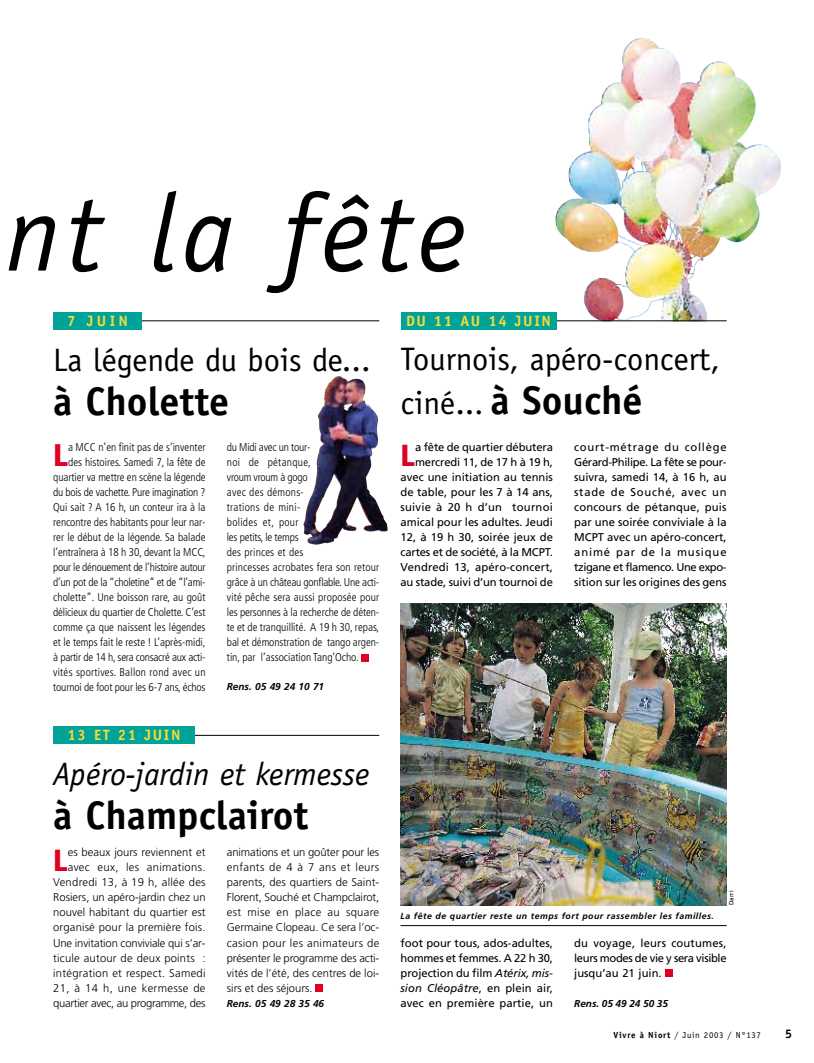
<style>
.page{position:relative;width:814px;height:1063px;background:#fff}
.page>*{position:absolute;margin:0;border:0;box-sizing:border-box;transform-origin:0 0}
.t1{font:italic 110px "Officina Sans";letter-spacing:.05em;color:#000}
.t2{font:700 40px "Officina Sans";color:#000}
.t3{font:32.5px "Officina Sans";color:#000}
.t4{font:italic 32.5px "Officina Sans";color:#000}
.t5{font:900 condensed 31.25px "Frutiger";color:#df0023}
.t6{font:900 condensed 30.5px "Frutiger";color:#df0023}
.t7{font:700 15px "Officina Sans";letter-spacing:.11em;color:#f8da39}
.t8{font:700 12.5px "Officina Sans";color:#000}
.t9{font:300 condensed 11.25px/15px "Frutiger";letter-spacing:-.005em;color:#000;text-align:right}
.t10{font:11.25px/15px "Frutiger";letter-spacing:-.005em;color:#000;text-align:justify}
.t11{font:300 11.25px/15px "Frutiger";letter-spacing:.005em;color:#000;text-align:right}
.t12{font:italic 700 10px "Frutiger";color:#000}
.t13{font:italic 700 8.75px "Frutiger";letter-spacing:.055em;color:#000}
.t14{font:8.75px "Officina Sans";letter-spacing:.075em;color:#000}
.t15{font:6.25px "Frutiger";color:#000}
.s1{font-weight:400;font-size:32.5px}
.s2{font-weight:400;font-size:30px}
.s3{font-style:italic}
.s4{font-weight:700}
</style>
<div class="page">
<img style="left:555px;top:38px;width:226px;height:283px">
<div style="left:316px;top:984px;width:7px;height:7px;background:#df0023"></div>
<div style="left:361px;top:654px;width:7px;height:7px;background:#df0023"></div>
<hr style="left:125px;top:735px;width:254px;height:1px;background:#000">
<div style="left:53px;top:726px;width:142px;height:18px;background:#00a398"></div>
<div style="left:665px;top:969px;width:7px;height:7px;background:#df0023"></div>
<hr style="left:473px;top:320px;width:253px;height:1px;background:#000">
<div style="left:400px;top:312px;width:156px;height:18px;background:#00a398"></div>
<hr style="left:125px;top:320px;width:254px;height:1px;background:#000">
<div style="left:53px;top:312px;width:89px;height:18px;background:#00a398"></div>
<img style="left:303px;top:376px;width:85px;height:169px">
<img style="left:400px;top:604px;width:326px;height:301px">
<hr style="left:400px;top:925px;width:326px;height:1px;background:#000">
<h1 class="t1" style="left:5px;top:191px;width:463px">nt la fête</h1>
<h3 class="t7" style="left:67px;top:315px;width:62px">7 JUIN</h3>
<h3 class="t3" style="left:53px;top:347px;width:319px">La légende du bois de...</h3>
<h2 class="t2" style="left:53px;top:386px;width:177px">à Cholette</h2>
<p class="t9" style="left:53px;top:441px;width:154px">a MCC n’en finit pas de s’inventer des histoires. Samedi 7, la fête de quartier va mettre en scène la légende du bois de vachette. Pure imagination ?<br>Qui sait ? A 16 h, un conteur ira à la rencontre des habitants pour leur nar&shy;rer le début de la légende. Sa balade l’entraînera à 18 h 30, devant la MCC, pour le dénouement de l’histoire autour d’un pot de la “choletine” et de “l’ami&shy;cholette”. Une boisson rare, au goût délicieux du quartier de Cholette. C’est comme ça que naissent les légendes et le temps fait le reste ! L’après-midi, à partir de 14 h, sera consacré aux acti&shy;vités sportives. Ballon rond avec un tournoi de foot pour les 6-7 ans, échos</p>
<p class="t9" style="left:227px;top:441px;width:154px;text-align:left">du Midi avec un tour-<br>noi de pétanque,<br>vroum vroum à gogo<br>avec des démons-<br>trations de mini-<br>bolides et, pour<br>les petits, le temps<br>des princes et des<br>princesses acrobates fera son retour grâce à un château gonflable. Une acti&shy;vité pêche sera aussi proposée pour les personnes à la recherche de déten&shy;te et de tranquillité. A 19 h 30, repas, bal et démonstration de tango argen&shy;tin, par l’association Tang’Ocho.</p>
<h3 class="t5" style="left:53px;top:443px;width:17px">L</h3>
<p class="t12" style="left:227px;top:682px;width:99px">Rens. 05 49 24 10 71</p>
<h3 class="t7" style="left:68px;top:729px;width:114px">13 ET 21 JUIN</h3>
<h3 class="t4" style="left:53px;top:762px;width:318px">Apéro-jardin et kermesse</h3>
<h2 class="t2" style="left:53px;top:800px;width:257px">à Champclairot</h2>
<p class="t11" style="left:53px;top:846px;width:154px">es beaux jours reviennent et avec eux, les animations.<br>Vendredi 13, à 19 h, allée des<br>Rosiers, un apéro-jardin chez un nouvel habitant du quartier est organisé pour la première fois.<br>Une invitation conviviale qui s’ar&shy;ticule autour de deux points : intégration et respect. Samedi<br>21, à 14 h, une kermesse de quartier avec, au programme, des</p>
<p class="t11" style="left:227px;top:846px;width:154px;text-align:justify">animations et un goûter pour les enfants de 4 à 7 ans et leurs parents, des quartiers de Saint-Florent, Souché et Champclairot, est mise en place au square Germaine Clopeau. Ce sera l’oc&shy;casion pour les animateurs de présenter le programme des acti&shy;vités de l’été, des centres de loi&shy;sirs et des séjours.</p>
<h3 class="t6" style="left:53px;top:848px;width:16px">L</h3>
<p class="t12" style="left:227px;top:999px;width:99px">Rens. 05 49 28 35 46</p>
<h3 class="t7" style="left:406px;top:315px;width:146px">DU 11 AU 14 JUIN</h3>
<h3 class="t3" style="left:400px;top:347px;width:321px">Tournois, apéro-concert,</h3>
<h2 class="t2" style="left:400px;top:385px;width:243px"><span class="s1">ciné..</span><span class="s2">.</span> à Souché</h2>
<p class="t10" style="left:400px;top:441px;width:154px;text-align:right">a fête de quartier débutera mercredi 11, de 17 h à 19 h, avec une initiation au tennis de table, pour les 7 à 14 ans, suivie à 20 h d’un tournoi amical pour les adultes. Jeudi<br>12, à 19 h 30, soirée jeux de cartes et de société, à la MCPT.<br>Vendredi 13, apéro-concert, au stade, suivi d’un tournoi de</p>
<h3 class="t6" style="left:400px;top:443px;width:16px">L</h3>
<p class="t10" style="left:574px;top:441px;width:154px">court-métrage du collège Gérard-Philipe. La fête se pour&shy;suivra, samedi 14, à 16 h, au stade de Souché, avec un concours de pétanque, puis par une soirée conviviale à la MCPT avec un apéro-concert, animé par de la musique tzigane et flamenco. Une expo&shy;sition sur les origines des gens</p>
<p class="t15" style="left:729px;top:905px;width:16px;rotate:-90deg">Darri</p>
<p class="t13" style="left:400px;top:912px;width:315px">La fête de quartier reste un temps fort pour rassembler les familles.</p>
<p class="t10" style="left:400px;top:936px;width:154px">foot pour tous, ados-adultes, hommes et femmes. A 22 h 30, projection du film <span class="s3">Atérix, mis&shy;sion Cléopâtre</span>, en plein air, avec en première partie, un</p>
<p class="t10" style="left:574px;top:936px;width:154px">du voyage, leurs coutumes, leurs modes de vie y sera visible jusqu’au 21 juin.</p>
<p class="t12" style="left:574px;top:999px;width:95px">Rens. 05 49 24 50 35</p>
<p class="t14" style="left:613px;top:1032px;width:149px"><span class="s4">Vivre à Niort</span> / Juin 2003 / N°137</p>
<p class="t8" style="left:785px;top:1029px;width:8px">5</p>
</div>
